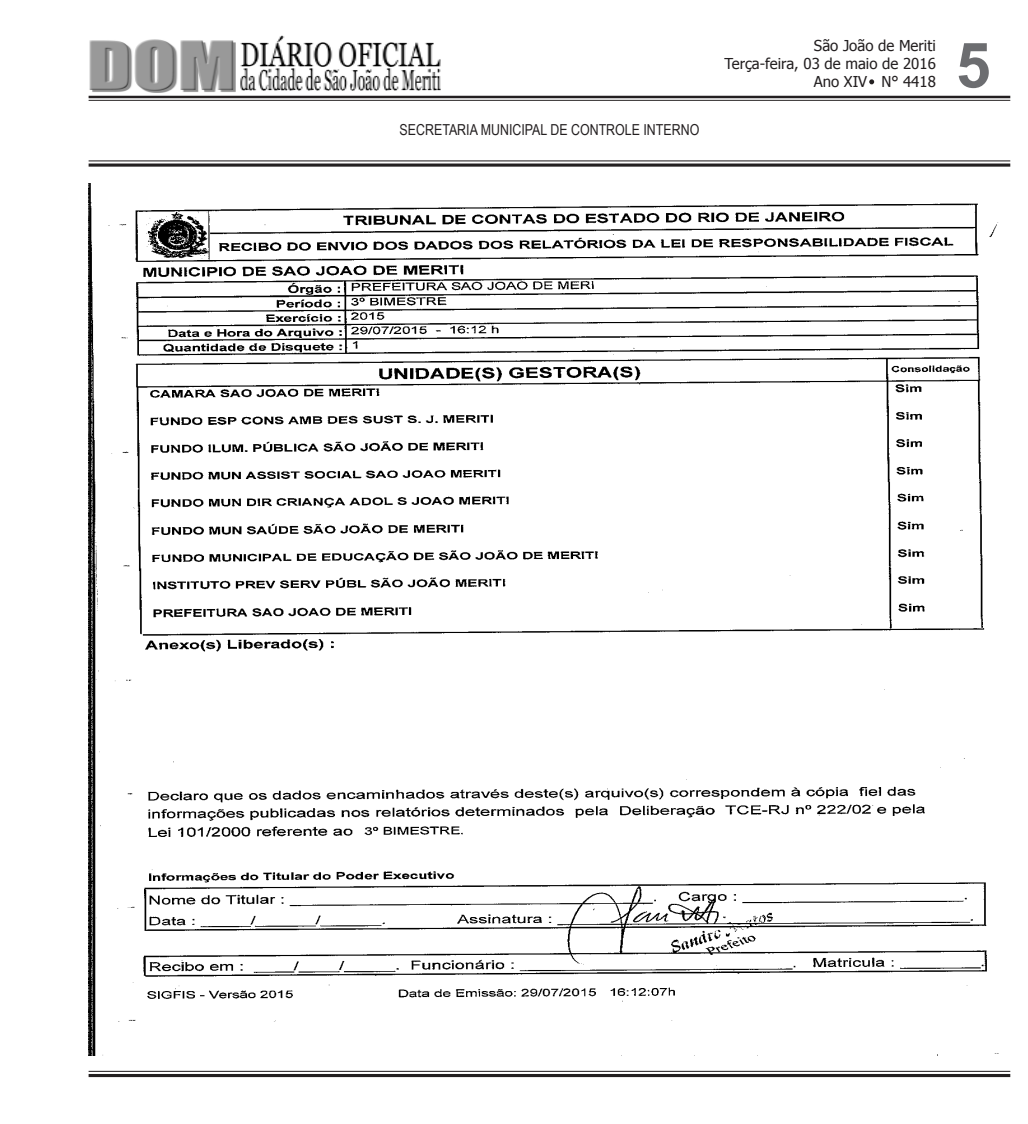
<style>
.page{position:relative;width:1028px;height:1124px;background:#fff}
.page>*{position:absolute;margin:0;border:0;box-sizing:border-box;transform-origin:0 0}
.t1{font:700 62.5px "Arial";color:#6c6d70}
.t2{font:15.12px "Arial Narrow";color:#231f20}
.t3{font:15px/18px "Tahoma";color:#231f20;text-align:right}
</style>
<div class="page">
<hr style="left:89px;top:1070px;width:921px;height:1px;background:#231f20">
<hr style="left:89px;top:1073px;width:921px;height:3px;background:#231f20">
<svg style="left:869px;top:79px;width:5px;height:5px"></svg>
<hr style="left:89px;top:96px;width:921px;height:2px;background:#231f20">
<hr style="left:89px;top:100px;width:921px;height:1px;background:#231f20">
<img style="left:89px;top:39px;width:147px;height:53px">
<img style="left:240px;top:35px;width:201px;height:56px">
<hr style="left:89px;top:160px;width:921px;height:1px;background:#231f20">
<svg style="left:89px;top:163px;width:921px;height:4px;background:#524f50"></svg>
<img style="left:89px;top:184px;width:910px;height:871px">
<p class="t2" style="left:399px;top:119px;width:301px">SECRETARIA MUNICIPAL DE CONTROLE INTERNO</p>
<p class="t3" style="left:724px;top:35px;width:213px">São João de Meriti<br>Terça-feira, 03 de maio de 2016<br>Ano XIV N° 4418</p>
<p class="t1" style="left:956px;top:24px;width:36px">5</p>
</div>
